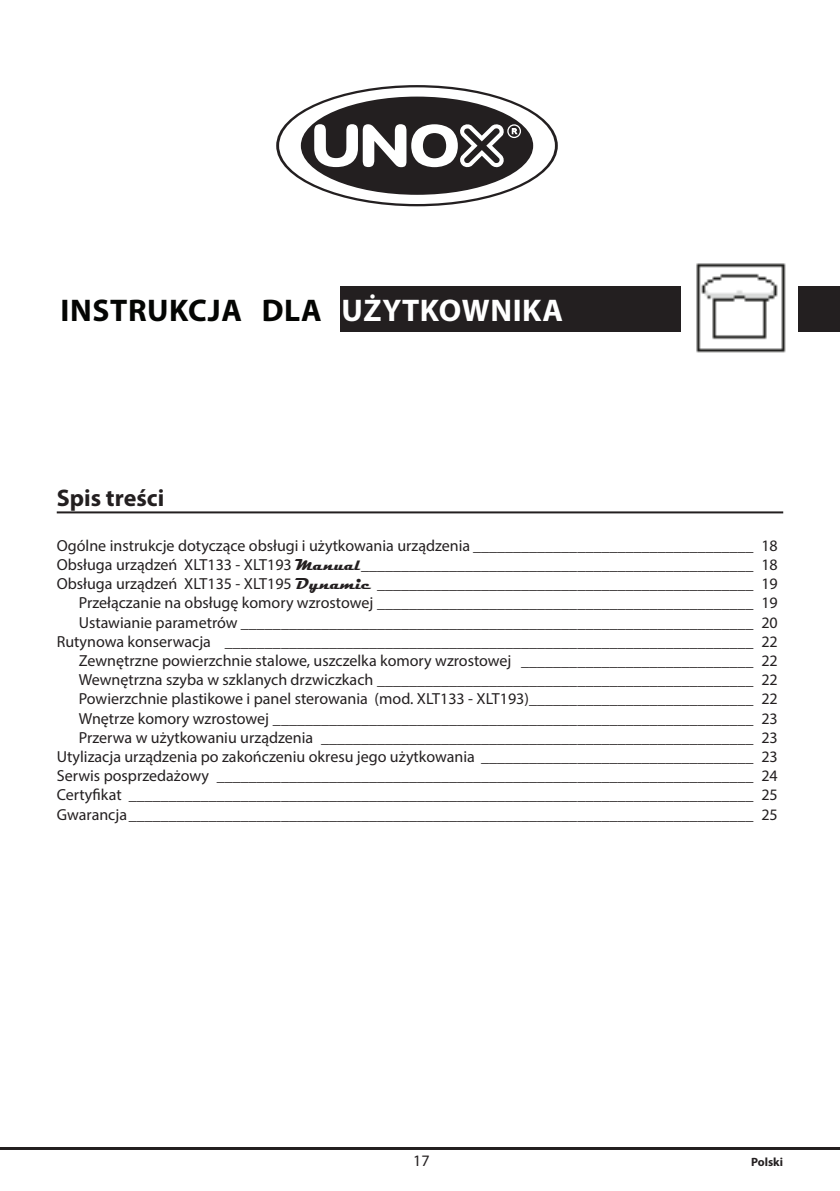
<style>
.page{position:relative;width:840px;height:1191px;background:#fff}
.page>*{position:absolute;margin:0;border:0;box-sizing:border-box;transform-origin:0 0}
.t1{font:700 31.4px "Myriad Pro";letter-spacing:.02em;color:#040503}
.t2{font:700 24px "Myriad Pro";color:#231f20}
.t3{font:16px/19.2px "Myriad Pro";color:#231f20;text-align:right}
.t4{font:700 12px "Myriad Pro";color:#231f20}
.s1{color:#fff}
.s2{font-family:"Magneto";font-weight:700}
</style>
<div class="page">
<hr style="left:57px;top:511px;width:725px;height:2px;background:#231f20">
<div style="left:340px;top:286px;width:499px;height:46px;background:#231f20"></div>
<svg style="left:276px;top:85px;width:281px;height:121px"></svg>
<div style="left:279px;top:87px;width:275px;height:117px;background:#fff;border-radius:50%"></div>
<div style="left:301px;top:97px;width:232px;height:98px;background:#231f20;border-radius:50%"></div>
<svg style="left:507px;top:124px;width:13px;height:14px"></svg>
<svg style="left:508px;top:126px;width:11px;height:11px"></svg>
<svg style="left:512px;top:129px;width:4px;height:5px"></svg>
<svg style="left:314px;top:124px;width:190px;height:45px"></svg>
<img style="left:681px;top:263px;width:115px;height:90px">
<hr style="left:0;top:1147px;width:839px;height:2px;background:#231f20">
<h1 class="t1" style="left:61px;top:290px;width:504px">INSTRUKCJA DLA <span class="s1">UŻYTKOWNIKA</span></h1>
<h2 class="t2" style="left:57px;top:482px;width:109px">Spis treści</h2>
<p class="t3" style="left:57px;top:535px;width:722px">Ogólne instrukcje dotyczące obsługi i użytkowania urządzenia ___________________________________ 18<br>Obsługa urządzeń XLT133 - XLT193 <span class="s2">Manual</span>_________________________________________________ 18<br>Obsługa urządzeń XLT135 - XLT195 <span class="s2">Dynamic</span> _______________________________________________ 19<br>Przełączanie na obsługę komory wzrostowej _______________________________________________ 19<br>Ustawianie parametrów ________________________________________________________________ 20<br>Rutynowa konserwacja __________________________________________________________________ 22<br>Zewnętrzne powierzchnie stalowe, uszczelka komory wzrostowej _____________________________ 22<br>Wewnętrzna szyba w szklanych drzwiczkach _______________________________________________ 22<br>Powierzchnie plastikowe i panel sterowania (mod. XLT133 - XLT193)____________________________ 22<br>Wnętrze komory wzrostowej ____________________________________________________________ 23<br>Przerwa w użytkowaniu urządzenia ______________________________________________________ 23<br>Utylizacja urządzenia po zakończeniu okresu jego użytkowania __________________________________ 23<br>Serwis posprzedażowy ___________________________________________________________________ 24<br>Certyfikat ______________________________________________________________________________ 25<br>Gwarancja______________________________________________________________________________ 25</p>
<p class="t3" style="left:413px;top:1150px;width:18px">17</p>
<p class="t4" style="left:750px;top:1154px;width:34px">Polski</p>
</div>
